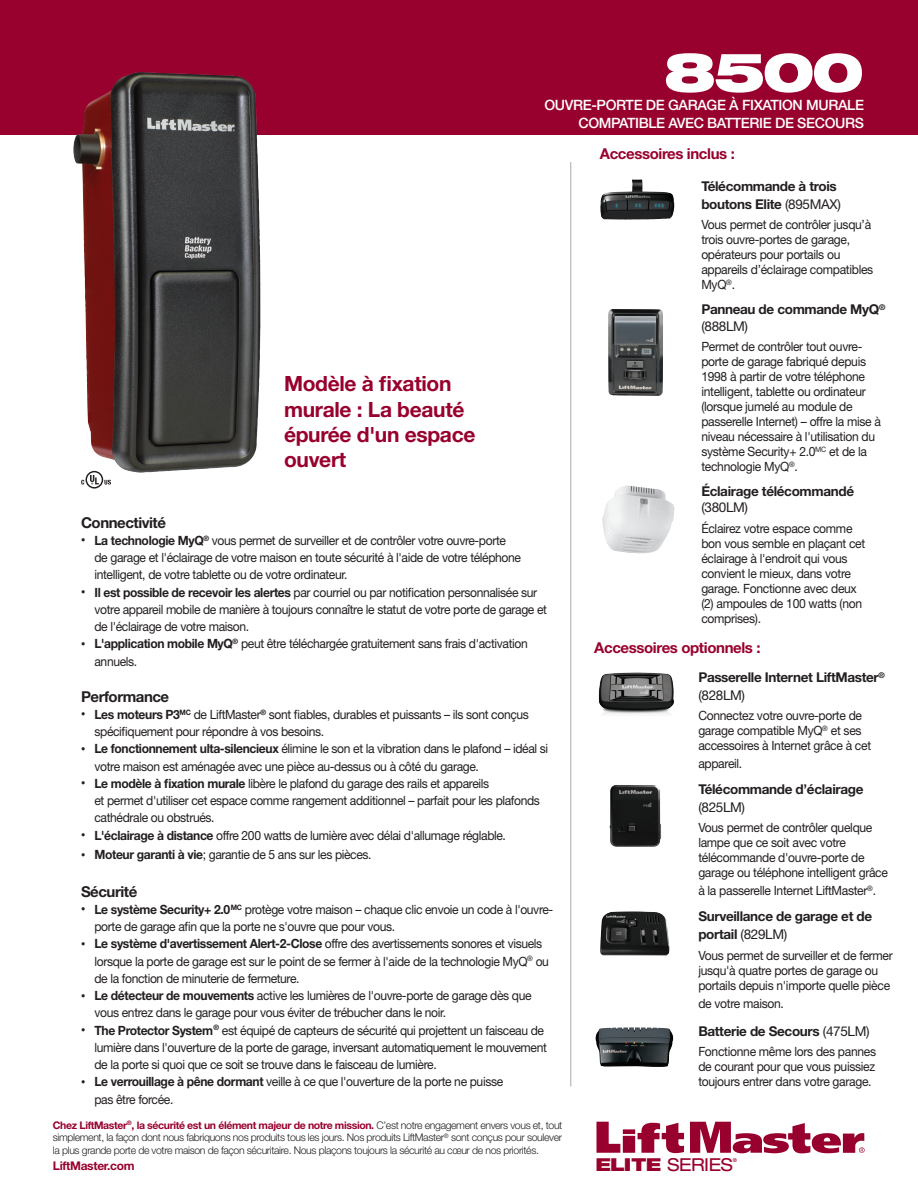
<style>
.page{position:relative;width:918px;height:1188px;background:#fff}
.page>*{position:absolute;margin:0;border:0;box-sizing:border-box;transform-origin:0 0}
.t1{font:900 expanded 54px "Helvetica Neue LT Std";color:#fff}
.t2{font:700 21px/25.2px "Helvetica Neue LT Std";letter-spacing:-.015em;color:#98012d}
.t3{font:expanded 17.85px "Helvetica Neue LT Std";letter-spacing:-.025em;color:#98012d}
.t4{font:700 15px "Helvetica Neue LT Std";letter-spacing:-.025em;color:#98012d}
.t5{font:700 15px "Helvetica Neue LT Std";letter-spacing:-.03em;color:#231f20}
.t6{font:500 14.25px "Helvetica Neue LT Std";letter-spacing:-.025em;color:#fff}
.t7{font:700 13.5px/18px "Helvetica Neue LT Std";letter-spacing:-.025em;color:#231f20}
.t8{font:13.5px "Helvetica Neue LT Std";letter-spacing:-.025em;color:#231f20}
.t9{font:12.75px/15px "Helvetica Neue LT Std";letter-spacing:-.03em;color:#231f20;scale:.95 1}
.t10{font:700 12px "Helvetica Neue LT Std";letter-spacing:-.025em;color:#98012d}
.t11{font:300 10.5px/12.6px "Helvetica Neue LT Std";letter-spacing:-.035em;color:#231f20;text-align:justify}
.t12{font:expanded 5.25px "Helvetica Neue LT Std";color:#98012d}
.s1{font-size:9px}
.s2{font-weight:700}
.s3{font-weight:400}
.s4{font-weight:700;color:#98012d}
.s5{font-weight:900}
</style>
<div class="page">
<div style="left:0;top:0;width:918px;height:135px;background:#98012d"></div>
<svg style="left:81px;top:473px;width:30px;height:16px"></svg>
<hr style="left:570px;top:162px;width:1px;height:924px;background:#a8a9ad">
<img style="left:608px;top:309px;width:55px;height:87px">
<img style="left:602px;top:485px;width:73px;height:69px">
<img style="left:600px;top:179px;width:74px;height:41px">
<img style="left:600px;top:911px;width:69px;height:44px">
<img style="left:596px;top:1027px;width:77px;height:40px">
<img style="left:73px;top:72px;width:188px;height:401px">
<img style="left:598px;top:672px;width:76px;height:42px">
<img style="left:609px;top:785px;width:52px;height:62px">
<svg style="left:596px;top:1122px;width:88px;height:31px"></svg>
<svg style="left:690px;top:1122px;width:175px;height:31px"></svg>
<h1 class="t1" style="left:664px;top:37px;width:202px">8500</h1>
<p class="t6" style="left:544px;top:96px;width:321px">OUVRE-PORTE DE GARAGE À FIXATION MURALE</p>
<h2 class="t2" style="left:284px;top:371px;width:193px">Modèle à fixation murale : La beauté épurée d'un espace ouvert</h2>
<p class="t5" style="left:81px;top:513px;width:87px">Connectivité</p>
<p class="t9" style="left:95px;top:532px;width:451px;line-height:17.2px;text-indent:-14px"><span class="s1">•</span> <span class="s2">La technologie MyQ</span><sup>®</sup> vous permet de surveiller et de contrôler votre ouvre-porte de garage et l'éclairage de votre maison en toute sécurité à l'aide de votre téléphone intelligent, de votre tablette ou de votre ordinateur.</p>
<p class="t9" style="left:95px;top:583px;width:478px;line-height:17.2px;text-indent:-14px"><span class="s1">•</span> <span class="s2">Il est possible de recevoir les alertes</span> par courriel ou par notification personnalisée sur votre appareil mobile de manière à toujours connaître le statut de votre porte de garage et de l'éclairage de votre maison.</p>
<p class="t9" style="left:95px;top:635px;width:458px;line-height:17.2px;text-indent:-14px"><span class="s1">•</span> <span class="s2">L'application mobile MyQ</span><sup>®</sup> peut être téléchargée gratuitement sans frais d'activation annuels.</p>
<p class="t5" style="left:81px;top:687px;width:90px">Performance</p>
<p class="t9" style="left:95px;top:706px;width:459px;line-height:17.2px;text-indent:-14px"><span class="s1">•</span> <span class="s2">Les moteurs P3</span><sup>MC</sup> de LiftMaster<sup>®</sup> sont fiables, durables et puissants – ils sont conçus spécifiquement pour répondre à vos besoins.</p>
<p class="t9" style="left:95px;top:740px;width:479px;line-height:17.2px;text-indent:-14px"><span class="s1">•</span> <span class="s2">Le fonctionnement ulta-silencieux</span> élimine le son et la vibration dans le plafond – idéal si votre maison est aménagée avec une pièce au-dessus ou à côté du garage.</p>
<p class="t9" style="left:95px;top:775px;width:470px;line-height:17.2px;text-indent:-14px"><span class="s1">•</span> <span class="s2">Le modèle à fixation murale</span> libère le plafond du garage des rails et appareils<br>et permet d'utiliser cet espace comme rangement additionnel – parfait pour les plafonds cathédrale ou obstrués.</p>
<p class="t9" style="left:81px;top:827px;width:449px"><span class="s1">•</span> <span class="s2">L'éclairage à distance</span> offre 200 watts de lumière avec délai d'allumage réglable.</p>
<p class="t9" style="left:81px;top:847px;width:307px"><span class="s1">•</span> <span class="s2">Moteur garanti à vie</span>; garantie de 5 ans sur les pièces.</p>
<p class="t5" style="left:81px;top:882px;width:58px">Sécurité</p>
<p class="t9" style="left:95px;top:901px;width:484px;line-height:17.2px;text-indent:-14px"><span class="s1">•</span> <span class="s2">Le système Security+ 2.0</span><sup>MC</sup> protège votre maison – chaque clic envoie un code à l'ouvre&shy;porte de garage afin que la porte ne s'ouvre que pour vous.</p>
<p class="t9" style="left:95px;top:935px;width:480px;line-height:17.2px;text-indent:-14px"><span class="s1">•</span> <span class="s2">Le système d'avertissement Alert-2-Close</span> offre des avertissements sonores et visuels lorsque la porte de garage est sur le point de se fermer à l'aide de la technologie MyQ<sup>®</sup> ou de la fonction de minuterie de fermeture.</p>
<p class="t9" style="left:95px;top:987px;width:462px;line-height:17.2px;text-indent:-14px"><span class="s1">•</span> <span class="s2">Le détecteur de mouvements</span> active les lumières de l'ouvre-porte de garage dès que vous entrez dans le garage pour vous éviter de trébucher dans le noir.</p>
<p class="t9" style="left:95px;top:1021px;width:478px;line-height:17.2px;text-indent:-14px"><span class="s1">•</span> <span class="s2">The Protector System</span><sup>®</sup> est équipé de capteurs de sécurité qui projettent un faisceau de lumière dans l'ouverture de la porte de garage, inversant automatiquement le mouvement de la porte si quoi que ce soit se trouve dans le faisceau de lumière.</p>
<p class="t9" style="left:95px;top:1073px;width:432px;line-height:17.2px;text-indent:-14px"><span class="s1">•</span> <span class="s2">Le verrouillage à pêne dormant</span> veille à ce que l'ouverture de la porte ne puisse pas être forcée.</p>
<p class="t6" style="left:578px;top:114px;width:30px">COMPATI</p>
<p class="t6" style="left:639px;top:114px;width:227px">BLE AVEC BATTERIE DE SECOURS</p>
<p class="t4" style="left:600px;top:145px;width:137px">Accessoires inclus :</p>
<p class="t7" style="left:701px;top:176px;width:141px">Télécommande à trois boutons Elite <span class="s3">(895MAX)</span></p>
<p class="t9" style="left:701px;top:217px;width:183px">Vous permet de contrôler jusqu’à trois ouvre-portes de garage, opérateurs pour portails ou appareils d’éclairage compatibles<br>MyQ<sup>®</sup>.</p>
<p class="t7" style="left:701px;top:301px;width:186px;line-height:16.2px">Panneau de commande MyQ<sup>® </sup><span class="s3">(888LM)</span></p>
<p class="t9" style="left:701px;top:339px;width:191px">Permet de contrôler tout ouvre&shy;porte de garage fabriqué depuis<br>1998 à partir de votre téléphone intelligent, tablette ou ordinateur (lorsque jumelé au module de passerelle Internet) – offre la mise à niveau nécessaire à l'utilisation du système Security+ 2.0<sup>MC</sup> et de la technologie MyQ<sup>®</sup>.</p>
<p class="t7" style="left:701px;top:482px;width:154px">Éclairage télécommandé</p>
<p class="t8" style="left:701px;top:500px;width:48px">(380LM)</p>
<p class="t9" style="left:701px;top:521px;width:174px">Éclairez votre espace comme bon vous semble en plaçant cet éclairage à l'endroit qui vous convient le mieux, dans votre garage. Fonctionne avec deux (2) ampoules de 100 watts (non comprises).</p>
<p class="t4" style="left:594px;top:639px;width:168px">Accessoires optionnels :</p>
<p class="t7" style="left:698px;top:668px;width:188px">Passerelle Internet LiftMaster<sup>® </sup><span class="s3">(828LM)</span></p>
<p class="t9" style="left:698px;top:708px;width:183px">Connectez votre ouvre-porte de garage compatible MyQ<sup>®</sup> et ses accessoires à Internet grâce à cet</p>
<p class="t9" style="left:698px;top:756px;width:48px">appareil.</p>
<p class="t7" style="left:698px;top:780px;width:167px">Télécommande d’éclairage</p>
<p class="t8" style="left:698px;top:799px;width:48px">(825LM)</p>
<p class="t9" style="left:698px;top:820px;width:201px">Vous permet de contrôler quelque lampe que ce soit avec votre télécommande d'ouvre-porte de garage ou téléphone intelligent grâce</p>
<p class="t9" style="left:698px;top:883px;width:189px">à la passerelle Internet LiftMaster<sup>®</sup>.</p>
<p class="t7" style="left:698px;top:907px;width:175px">Surveillance de garage et de portail <span class="s3">(829LM)</span></p>
<p class="t9" style="left:698px;top:947px;width:206px">Vous permet de surveiller et de fermer jusqu'à quatre portes de garage ou portails depuis n'importe quelle pièce</p>
<p class="t9" style="left:698px;top:995px;width:92px">de votre maison.</p>
<p class="t7" style="left:698px;top:1022px;width:173px">Batterie de Secours <span class="s3">(475LM)</span></p>
<p class="t9" style="left:698px;top:1044px;width:189px;text-align:justify">Fonctionne même lors des pannes de courant pour que vous puissiez toujours entrer dans votre garage.</p>
<p class="t11" style="left:53px;top:1118px;width:511px"><span class="s4">Chez LiftMaster</span><sup>®</sup><span class="s4">, la sécurité est un élément majeur de notre mission.</span> C’est notre engagement envers vous et, tout simplement, la façon dont nous fabriquons nos produits tous les jours. Nos produits LiftMaster<sup>®</sup> sont conçus pour soulever la plus grande porte de votre maison de façon sécuritaire. Nous plaçons toujours la sécurité au cœur de nos priorités.</p>
<p class="t10" style="left:53px;top:1159px;width:83px">LiftMaster.com</p>
<h3 class="t3" style="left:595px;top:1153px;width:139px"><span class="s5">elite</span> SERIES</h3>
<p class="t12" style="left:733px;top:1157px;width:6px">®</p>
</div>
